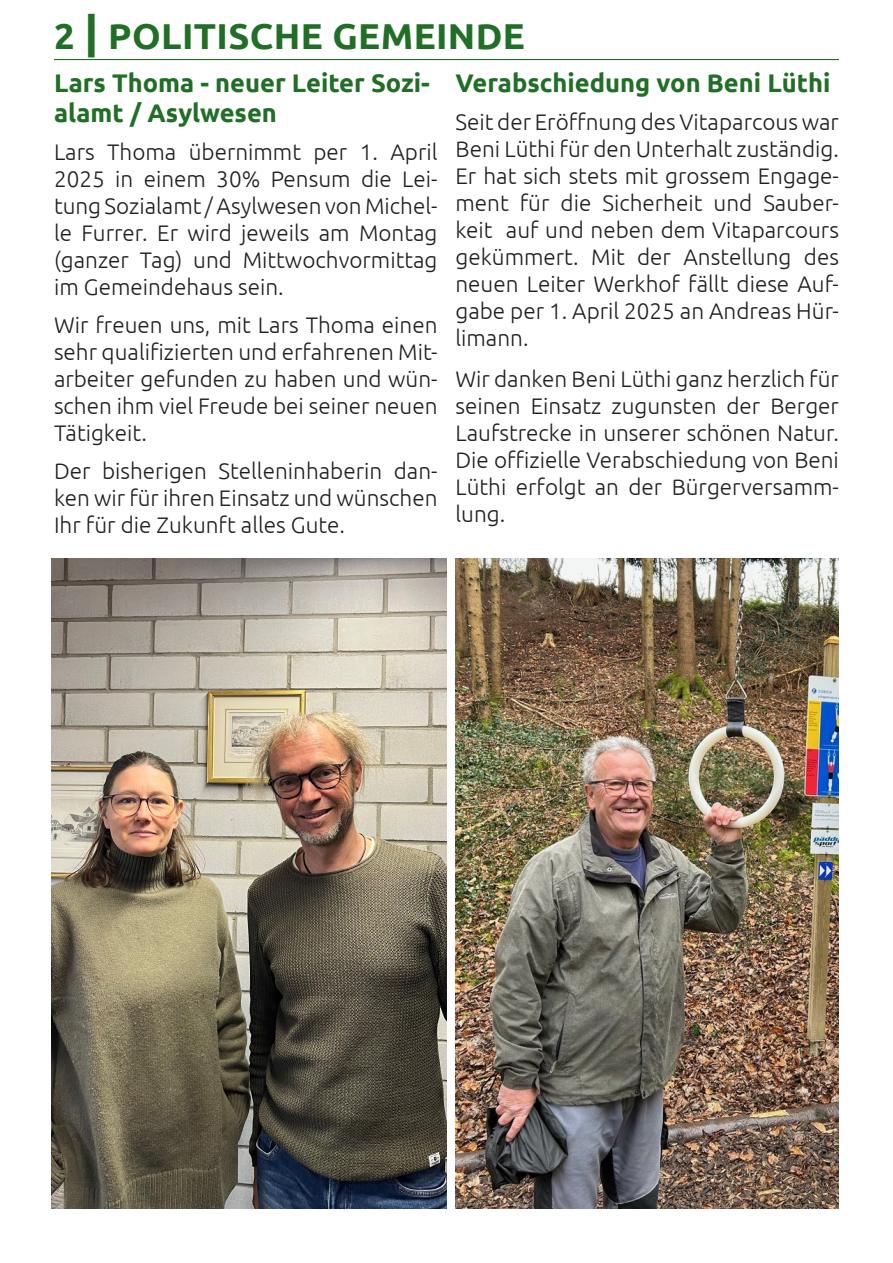
<style>
.page{position:relative;width:893px;height:1263px;background:#fff}
.page>*{position:absolute;margin:0;border:0;box-sizing:border-box;transform-origin:0 0}
.t1{font:700 36px "Ubuntu";letter-spacing:.01em;color:#216e26}
.t2{font:700 25.5px/30.6px "Ubuntu";color:#216e26}
.t3{font:300 22.5px/27px "Ubuntu";color:#231f20;text-align:justify}
.s1{font-style:inherit}
.s2{font-size:45px}
</style>
<div class="page">
<img style="left:51px;top:558px;width:395px;height:650px">
<hr style="left:54px;top:59px;width:785px;height:1px;background:#216e26">
<img style="left:455px;top:558px;width:384px;height:651px">
<h1 class="t1" style="left:54px;top:13px;width:472px"><span class="s1">2</span> <span class="s2">|</span> POLITISCHE GEMEINDE</h1>
<p class="t2" style="left:54px;top:66px;width:377px">Lars Thoma - neuer Leiter Sozi&shy;alamt / Asylwesen</p>
<p class="t3" style="left:54px;top:138px;width:385px">Lars Thoma übernimmt per 1. April 2025 in einem 30% Pensum die Lei&shy;tung Sozialamt / Asylwesen von Michel&shy;le Furrer. Er wird jeweils am Montag (ganzer Tag) und Mittwochvormittag im Gemeindehaus sein.</p>
<p class="t3" style="left:54px;top:311px;width:385px">Wir freuen uns, mit Lars Thoma einen sehr qualifizierten und erfahrenen Mit&shy;arbeiter gefunden zu haben und wün&shy;schen ihm viel Freude bei seiner neuen Tätigkeit.</p>
<p class="t3" style="left:54px;top:457px;width:385px">Der bisherigen Stelleninhaberin dan&shy;ken wir für ihren Einsatz und wünschen Ihr für die Zukunft alles Gute.</p>
<p class="t2" style="left:455px;top:66px;width:376px">Verabschiedung von Beni Lüthi</p>
<p class="t3" style="left:455px;top:108px;width:385px">Seit der Eröffnung des Vitaparcous war Beni Lüthi für den Unterhalt zuständig.<br>Er hat sich stets mit grossem Engage&shy;ment für die Sicherheit und Sauber&shy;keit auf und neben dem Vitaparcours gekümmert. Mit der Anstellung des neuen Leiter Werkhof fällt diese Auf&shy;gabe per 1. April 2025 an Andreas Hür&shy;limann.</p>
<p class="t3" style="left:455px;top:365px;width:385px">Wir danken Beni Lüthi ganz herzlich für seinen Einsatz zugunsten der Berger Laufstrecke in unserer schönen Natur.<br>Die offizielle Verabschiedung von Beni Lüthi erfolgt an der Bürgerversamm&shy;lung.</p>
</div>
